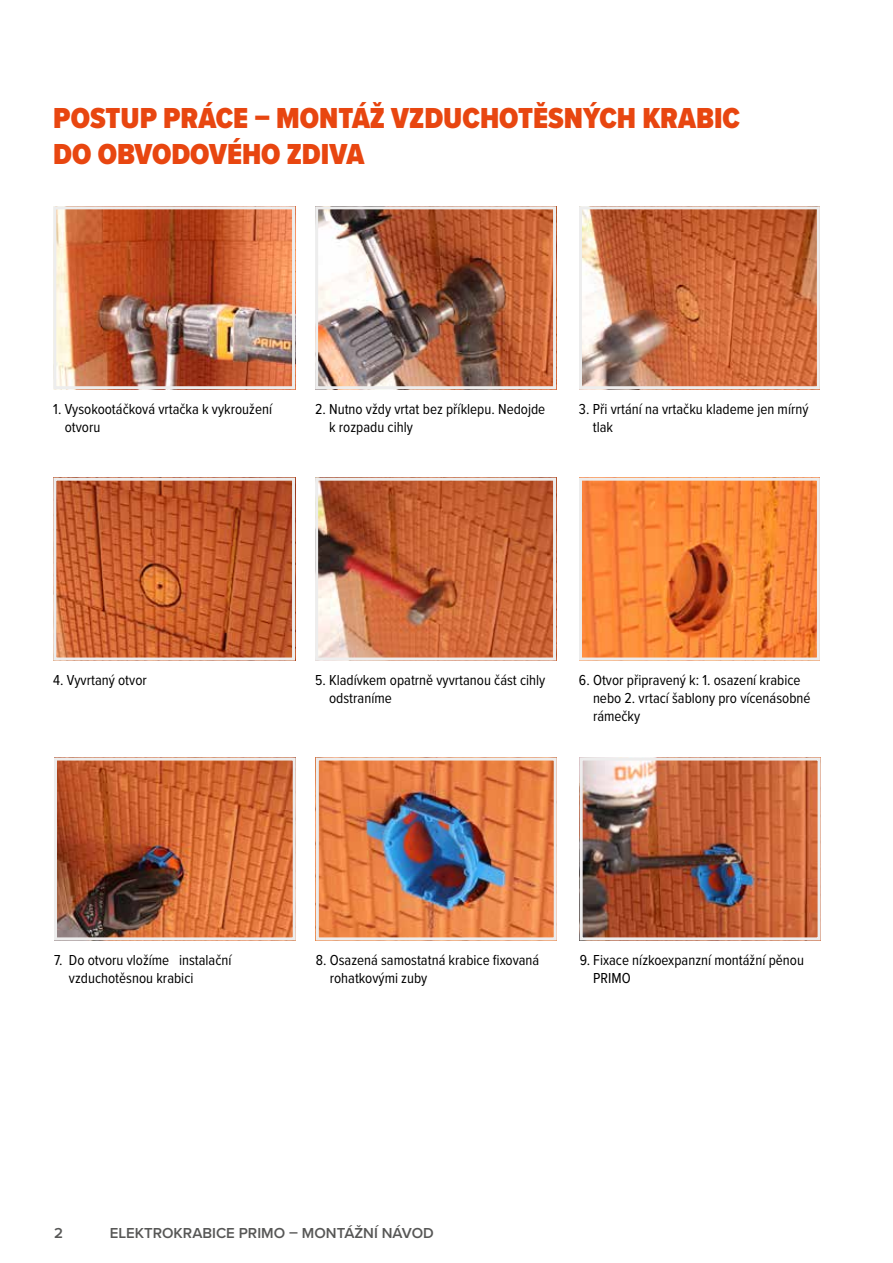
<style>
.page{position:relative;width:893px;height:1263px;background:#fff}
.page>*{position:absolute;margin:0;border:0;box-sizing:border-box;transform-origin:0 0}
.t1{font:900 30px/36px "Proxima Nova Cond";color:#e84610}
.t2{font:15px/18px "Proxima Nova Cond";color:#000}
.t3{font:600 15px "Proxima Nova";color:#575756}
</style>
<div class="page">
<img style="left:57px;top:210px;width:234px;height:175px">
<div style="left:53px;top:206px;width:242px;height:183px;border:3px solid #ededed"></div>
<img style="left:57px;top:482px;width:234px;height:174px">
<div style="left:53px;top:478px;width:242px;height:182px;border:3px solid #ededed"></div>
<img style="left:319px;top:210px;width:233px;height:175px">
<div style="left:315px;top:206px;width:241px;height:183px;border:3px solid #ededed"></div>
<img style="left:319px;top:482px;width:233px;height:174px">
<div style="left:315px;top:478px;width:241px;height:182px;border:3px solid #ededed"></div>
<img style="left:583px;top:210px;width:233px;height:175px">
<div style="left:579px;top:206px;width:241px;height:183px;border:3px solid #ededed"></div>
<img style="left:583px;top:482px;width:233px;height:174px">
<div style="left:579px;top:478px;width:241px;height:182px;border:3px solid #ededed"></div>
<img style="left:58px;top:761px;width:234px;height:175px">
<div style="left:54px;top:757px;width:242px;height:183px;border:3px solid #ededed"></div>
<img style="left:320px;top:761px;width:233px;height:175px">
<div style="left:316px;top:757px;width:241px;height:183px;border:3px solid #ededed"></div>
<img style="left:584px;top:761px;width:233px;height:175px">
<div style="left:580px;top:757px;width:241px;height:183px;border:3px solid #ededed"></div>
<h1 class="t1" style="left:53px;top:100px;width:688px">POSTUP PRÁCE – MONTÁŽ VZDUCHOTĚSNÝCH KRABIC<br>DO OBVODOVÉHO ZDIVA</h1>
<p class="t2" style="left:65px;top:399px;width:209px;text-indent:-11px">1. Vysokootáčková vrtačka k vykroužení otvoru</p>
<p class="t2" style="left:329px;top:399px;width:218px;text-indent:-14px">2. Nutno vždy vrtat bez příklepu. Nedojde k rozpadu cihly</p>
<p class="t2" style="left:593px;top:399px;width:217px;text-indent:-14px">3. Při vrtání na vrtačku klademe jen mírný tlak</p>
<p class="t2" style="left:53px;top:670px;width:95px">4. Vyvrtaný otvor</p>
<p class="t2" style="left:329px;top:670px;width:218px;text-indent:-14px">5. Kladívkem opatrně vyvrtanou část cihly odstraníme</p>
<p class="t2" style="left:593px;top:670px;width:219px;text-indent:-14px">6. Otvor připravený k: 1. osazení krabice nebo 2. vrtací šablony pro vícenásobné rámečky</p>
<p class="t2" style="left:69px;top:950px;width:164px;text-indent:-15px">7. Do otvoru vložíme instalační vzduchotěsnou krabici</p>
<p class="t2" style="left:330px;top:950px;width:211px;text-indent:-14px">8. Osazená samostatná krabice fixovaná rohatkovými zuby</p>
<p class="t2" style="left:593px;top:950px;width:212px;text-indent:-14px">9. Fixace nízkoexpanzní montážní pěnou<br>PRIMO</p>
<p class="t3" style="left:54px;top:1222px;width:10px">2</p>
<p class="t3" style="left:110px;top:1222px;width:326px">ELEKTROKRABICE PRIMO – MONTÁŽNÍ NÁVOD</p>
</div>
